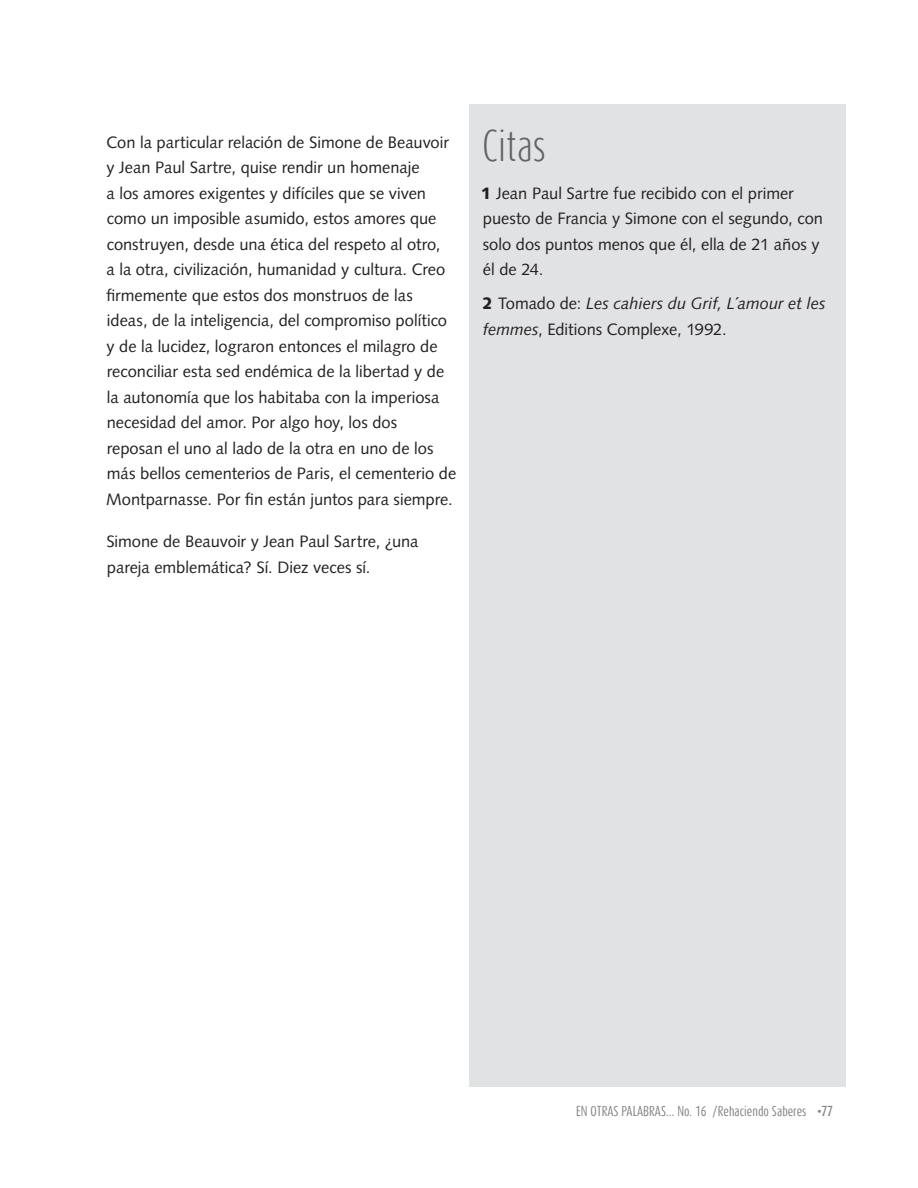
<style>
.page{position:relative;width:918px;height:1188px;background:#fff}
.page>*{position:absolute;margin:0;border:0;box-sizing:border-box;transform-origin:0 0}
.titu_autor_y_cita{font:300 37.5px "Dax Compact";color:#636366}
.texto_corrido{font:16.5px/25.5px "Syntax LT Std";color:#231f20}
.citas_pie{font:16.5px/25.5px "Syntax LT Std";color:#231f20}
.citas_pie-2{font:italic 16.5px/25.5px "Syntax LT Std";color:#231f20}
.t1{font:12px "Dax Compact";color:#808285}
.s1{font-weight:900}
.s2{font-weight:900;font-style:normal}
.s3{font-style:normal}
.s4{font-weight:500}
</style>
<div class="page">
<div style="left:469px;top:104px;width:377px;height:982px;background:#e1e2e4"></div>
<p class="texto_corrido" style="left:106px;top:129px;width:352px">Con la particular relación de Simone de Beauvoir y Jean Paul Sartre, quise rendir un homenaje<br>a los amores exigentes y difíciles que se viven como un imposible asumido, estos amores que construyen, desde una ética del respeto al otro,<br>a la otra, civilización, humanidad y cultura. Creo firmemente que estos dos monstruos de las ideas, de la inteligencia, del compromiso político y de la lucidez, lograron entonces el milagro de reconciliar esta sed endémica de la libertad y de la autonomía que los habitaba con la imperiosa necesidad del amor. Por algo hoy, los dos reposan el uno al lado de la otra en uno de los más bellos cementerios de Paris, el cementerio de Montparnasse. Por fin están juntos para siempre.</p>
<p class="texto_corrido" style="left:106px;top:529px;width:314px">Simone de Beauvoir y Jean Paul Sartre, ¿una pareja emblemática? Sí. Diez veces sí.</p>
<p class="titu_autor_y_cita" style="left:482px;top:122px;width:66px">Citas</p>
<p class="citas_pie" style="left:481px;top:180px;width:344px"><span class="s1">1</span> Jean Paul Sartre fue recibido con el primer puesto de Francia y Simone con el segundo, con solo dos puntos menos que él, ella de 21 años y él de 24.</p>
<p class="citas_pie-2" style="left:482px;top:291px;width:345px"><span class="s2">2</span> <span class="s3">Tomado de:</span> Les cahiers du Grif, L´amour et les femmes<span class="s3">, Editions Complexe, 1992.</span></p>
<p class="t1" style="left:576px;top:1104px;width:259px">EN OTRAS PALABRAS… No. 16 /Rehaciendo Saberes <span class="s4">•77</span></p>
</div>
